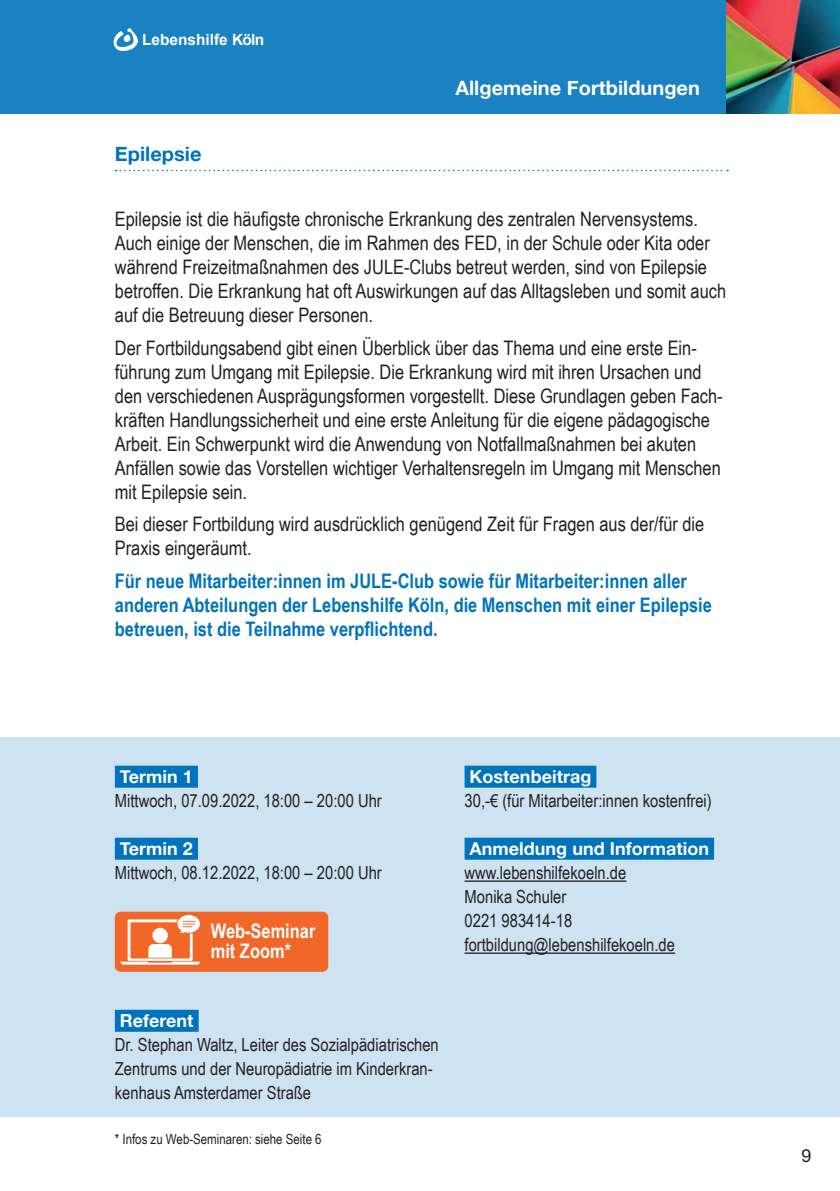
<style>
.page{position:relative;width:840px;height:1191px;background:#fff}
.page>*{position:absolute;margin:0;border:0;box-sizing:border-box;transform-origin:0 0}
.t1{font:20px/24px "Arial Narrow";color:#231f20}
.t2{font:700 20px/24px "Arial Narrow";color:#0073bc}
.t3{font:20px "Alte Haas Grotesk Bold";color:#fff}
.t4{font:700 20px/20.4px "Arial Narrow";color:#fff}
.t5{font:20px "Alte Haas Grotesk Bold";color:#0073bc}
.t6{font:18px/24px "Arial Narrow";color:#231f20}
.t7{font:18px "Alte Haas Grotesk Bold";color:#fff}
.t8{font:18px "Alte Haas Grotesk";color:#231f20}
.t9{font:700 15.4px "Arial";color:#fff}
.t10{font:14px "Arial Narrow";color:#231f20}
</style>
<div class="page">
<div style="left:0;top:737px;width:839px;height:380px;background:#cde3f1"></div>
<div style="left:0;top:0;width:839px;height:113px;background:#1a81c2"></div>
<svg style="left:113px;top:28px;width:25px;height:23px"></svg>
<img style="left:726px;top:0;width:113px;height:113px">
<svg style="left:115px;top:170px;width:612px;height:1px"></svg>
<div style="left:115px;top:765px;width:83px;height:22px;background:#0073bc"></div>
<div style="left:115px;top:837px;width:83px;height:22px;background:#0073bc"></div>
<div style="left:115px;top:1009px;width:83px;height:22px;background:#0073bc"></div>
<div style="left:464px;top:765px;width:132px;height:22px;background:#0073bc"></div>
<div style="left:464px;top:837px;width:249px;height:22px;background:#0073bc"></div>
<hr style="left:464px;top:880px;width:162px;height:1px;background:#231f20">
<hr style="left:464px;top:952px;width:210px;height:1px;background:#231f20">
<div style="left:115px;top:911px;width:213px;height:60px;background:#f26628;border-radius:6px"></div>
<svg style="left:120px;top:915px;width:80px;height:49px"></svg>
<p class="t9" style="left:142px;top:29px;width:124px">Lebenshilfe Köln</p>
<p class="t5" style="left:115px;top:142px;width:88px">Epilepsie</p>
<p class="t3" style="left:455px;top:76px;width:246px">Allgemeine Fortbildungen</p>
<p class="t1" style="left:115px;top:206px;width:612px">Epilepsie ist die häufigste chronische Erkrankung des zentralen Nervensystems.<br>Auch einige der Menschen, die im Rahmen des FED, in der Schule oder Kita oder während Freizeitmaßnahmen des JULE-Clubs betreut werden, sind von Epilepsie betroffen. Die Erkrankung hat oft Auswirkungen auf das Alltagsleben und somit auch auf die Betreuung dieser Personen.</p>
<p class="t1" style="left:115px;top:335px;width:609px">Der Fortbildungsabend gibt einen Überblick über das Thema und eine erste Ein&shy;führung zum Umgang mit Epilepsie. Die Erkrankung wird mit ihren Ursachen und den verschiedenen Ausprägungsformen vorgestellt. Diese Grundlagen geben Fach&shy;kräften Handlungssicherheit und eine erste Anleitung für die eigene pädagogische Arbeit. Ein Schwerpunkt wird die Anwendung von Notfallmaßnahmen bei akuten Anfällen sowie das Vorstellen wichtiger Verhaltensregeln im Umgang mit Menschen mit Epilepsie sein.</p>
<p class="t1" style="left:115px;top:511px;width:590px">Bei dieser Fortbildung wird ausdrücklich genügend Zeit für Fragen aus der/für die<br>Praxis eingeräumt.</p>
<p class="t2" style="left:115px;top:568px;width:598px">Für neue Mitarbeiter:innen im JULE-Club sowie für Mitarbeiter:innen aller anderen Abteilungen der Lebenshilfe Köln, die Menschen mit einer Epilepsie betreuen, ist die Teilnahme verpflichtend.</p>
<p class="t7" style="left:120px;top:765px;width:74px">Termin 1</p>
<p class="t6" style="left:115px;top:788px;width:268px">Mittwoch, 07.09.2022, 18:00 – 20:00 Uhr</p>
<p class="t7" style="left:120px;top:837px;width:74px">Termin 2</p>
<p class="t6" style="left:115px;top:860px;width:268px">Mittwoch, 08.12.2022, 18:00 – 20:00 Uhr</p>
<p class="t4" style="left:211px;top:919px;width:106px">Web-Seminar mit Zoom*</p>
<p class="t7" style="left:120px;top:1009px;width:75px">Referent</p>
<p class="t6" style="left:115px;top:1032px;width:325px">Dr. Stephan Waltz, Leiter des Sozialpädiatrischen<br>Zentrums und der Neuropädiatrie im Kinderkran&shy;kenhaus Amsterdamer Straße</p>
<p class="t10" style="left:115px;top:1129px;width:208px">* Infos zu Web-Seminaren: siehe Seite 6</p>
<p class="t7" style="left:469px;top:765px;width:123px">Kostenbeitrag</p>
<p class="t6" style="left:464px;top:788px;width:248px">30,-€ (für Mitarbeiter:innen kostenfrei)</p>
<p class="t7" style="left:469px;top:837px;width:241px">Anmeldung und Information</p>
<p class="t6" style="left:464px;top:860px;width:212px">www.lebenshilfekoeln.de<br>Monika Schuler<br>0221 983414-18 fortbildung@lebenshilfekoeln.de</p>
<p class="t8" style="left:801px;top:1144px;width:12px">9</p>
</div>
